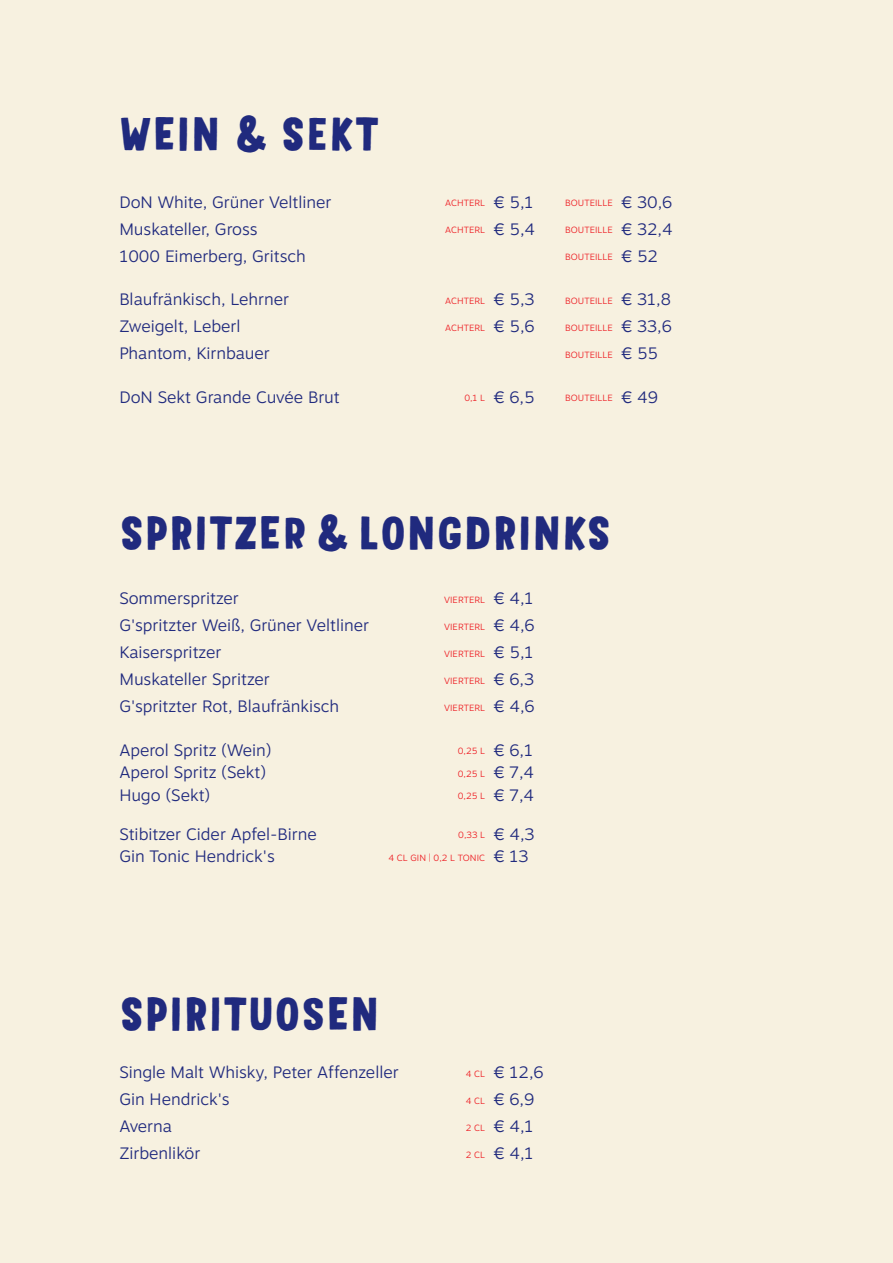
<style>
.page{position:relative;width:893px;height:1263px;background:#f7f1e0}
.page>*{position:absolute;margin:0;border:0;box-sizing:border-box;transform-origin:0 0}
.t1{font:500 45.3px "Mr Dodo";color:#202a7e}
.t2{font:300 16.5px "Motiva Sans";color:#202a7e}
.t3{font:300 9px "Motiva Sans";letter-spacing:.01em;color:#ee1d23}
.s1{font-size:16.5px;color:#202a7e}
.s2{font-size:9px;color:#ee1d23}
</style>
<div class="page">
<h1 class="t1" style="left:119px;top:106px;width:262px">WEIN &amp; SEKT</h1>
<p class="t2" style="left:119px;top:190px;width:214px">DoN White, Grüner Veltliner</p>
<p class="t3" style="left:445px;top:196px;width:90px">ACHTERL <span class="s1">€ 5,1</span></p>
<p class="t3" style="left:565px;top:196px;width:109px">BOUTEILLE <span class="s1">€ 30,6</span></p>
<p class="t2" style="left:119px;top:217px;width:140px">Muskateller, Gross</p>
<p class="t3" style="left:445px;top:223px;width:91px">ACHTERL <span class="s1">€ 5,4</span></p>
<p class="t3" style="left:565px;top:223px;width:109px">BOUTEILLE <span class="s1">€ 32,4</span></p>
<p class="t2" style="left:119px;top:244px;width:188px">1000 Eimerberg, Gritsch</p>
<p class="t3" style="left:565px;top:250px;width:94px">BOUTEILLE <span class="s1">€ 52</span></p>
<p class="t2" style="left:119px;top:287px;width:171px">Blaufränkisch, Lehrner</p>
<p class="t3" style="left:445px;top:294px;width:91px">ACHTERL <span class="s1">€ 5,3</span></p>
<p class="t3" style="left:565px;top:294px;width:107px">BOUTEILLE <span class="s1">€ 31,8</span></p>
<p class="t2" style="left:119px;top:314px;width:123px">Zweigelt, Leberl</p>
<p class="t3" style="left:445px;top:321px;width:91px">ACHTERL <span class="s1">€ 5,6</span></p>
<p class="t3" style="left:565px;top:321px;width:108px">BOUTEILLE <span class="s1">€ 33,6</span></p>
<p class="t2" style="left:119px;top:341px;width:152px">Phantom, Kirnbauer</p>
<p class="t3" style="left:565px;top:348px;width:95px">BOUTEILLE <span class="s1">€ 55</span></p>
<p class="t2" style="left:119px;top:385px;width:222px">DoN Sekt Grande Cuvée Brut</p>
<p class="t3" style="left:464px;top:391px;width:72px">0,1 L <span class="s1">€ 6,5</span></p>
<p class="t3" style="left:565px;top:391px;width:94px">BOUTEILLE <span class="s1">€ 49</span></p>
<h1 class="t1" style="left:119px;top:504px;width:494px">SPRITZER &amp; LONGDRINKS</h1>
<p class="t2" style="left:119px;top:586px;width:121px">Sommerspritzer</p>
<p class="t3" style="left:444px;top:593px;width:91px">VIERTERL <span class="s1">€ 4,1</span></p>
<p class="t2" style="left:119px;top:613px;width:251px">G'spritzter Weiß, Grüner Veltliner</p>
<p class="t3" style="left:444px;top:620px;width:92px">VIERTERL <span class="s1">€ 4,6</span></p>
<p class="t2" style="left:119px;top:640px;width:103px">Kaiserspritzer</p>
<p class="t3" style="left:444px;top:647px;width:91px">VIERTERL <span class="s1">€ 5,1</span></p>
<p class="t2" style="left:119px;top:667px;width:152px">Muskateller Spritzer</p>
<p class="t3" style="left:444px;top:674px;width:92px">VIERTERL <span class="s1">€ 6,3</span></p>
<p class="t2" style="left:119px;top:694px;width:221px">G'spritzter Rot, Blaufränkisch</p>
<p class="t3" style="left:444px;top:701px;width:92px">VIERTERL <span class="s1">€ 4,6</span></p>
<p class="t2" style="left:119px;top:738px;width:154px">Aperol Spritz (Wein)</p>
<p class="t3" style="left:458px;top:744px;width:77px">0,25 L <span class="s1">€ 6,1</span></p>
<p class="t2" style="left:119px;top:760px;width:148px">Aperol Spritz (Sekt)</p>
<p class="t3" style="left:458px;top:767px;width:78px">0,25 L <span class="s1">€ 7,4</span></p>
<p class="t2" style="left:119px;top:783px;width:93px">Hugo (Sekt)</p>
<p class="t3" style="left:458px;top:789px;width:78px">0,25 L <span class="s1">€ 7,4</span></p>
<p class="t2" style="left:119px;top:822px;width:199px">Stibitzer Cider Apfel-Birne</p>
<p class="t3" style="left:458px;top:828px;width:78px">0,33 L <span class="s1">€ 4,3</span></p>
<p class="t2" style="left:119px;top:844px;width:157px">Gin Tonic Hendrick's</p>
<p class="t3" style="left:388px;top:851px;width:142px">4 CL GIN | 0,2 L TONIC <span class="s1">€ 13</span></p>
<h1 class="t1" style="left:119px;top:986px;width:262px">SPIRITUOSEN</h1>
<p class="t2" style="left:119px;top:1060px;width:281px">Single Malt Whisky, Peter Affenzeller</p>
<p class="t2" style="left:466px;top:1060px;width:79px"><span class="s2">4 CL</span> € 12,6</p>
<p class="t2" style="left:119px;top:1087px;width:112px">Gin Hendrick's</p>
<p class="t2" style="left:466px;top:1087px;width:70px"><span class="s2">4 CL</span> € 6,9</p>
<p class="t2" style="left:119px;top:1114px;width:54px">Averna</p>
<p class="t2" style="left:466px;top:1114px;width:69px"><span class="s2">2 CL</span> € 4,1</p>
<p class="t2" style="left:119px;top:1141px;width:83px">Zirbenlikör</p>
<p class="t2" style="left:466px;top:1141px;width:69px"><span class="s2">2 CL</span> € 4,1</p>
</div>
